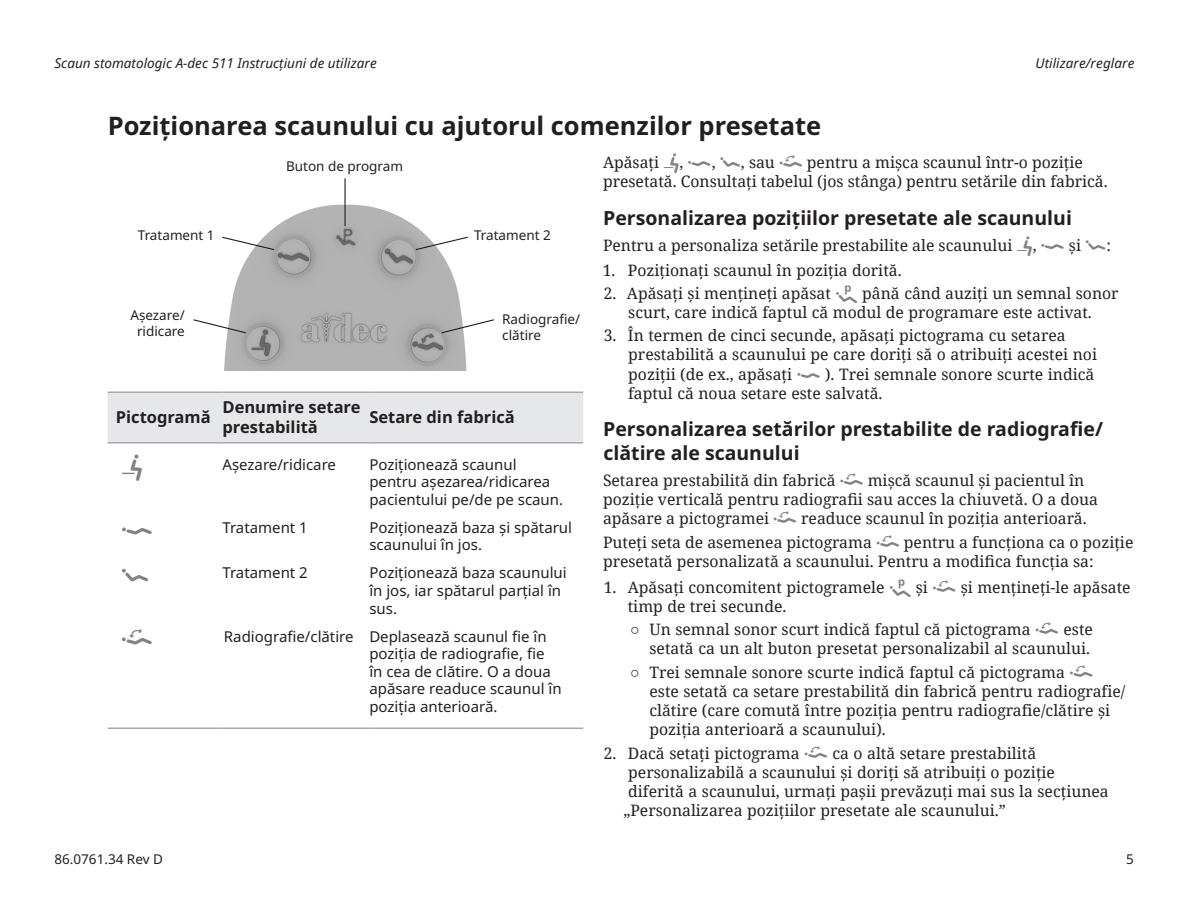
<style>
.page{position:relative;width:1188px;height:918px;background:#fff}
.page>*{position:absolute;margin:0;border:0;box-sizing:border-box;transform-origin:0 0}
.Heading_2{font:700 25.5px "Noto Sans";color:#231f20}
.Table_Text_w_Icons{font:21px "Adec Touch Pad";color:#808285}
.Heading_3{font:700 19.5px/23.4px "Noto Sans";color:#231f20}
.Table_Heading{font:700 16.5px/19.8px "Noto Sans";color:#231f20}
.Body_Numbered{font:15.75px/19.2px "Noto Serif";color:#231f20}
.Body_Text_-_2nd_Colu{font:15.75px/18.9px "Noto Serif";color:#231f20}
.Table_Text_w_Icons-2{font:15px/17.7px "Noto Sans";color:#231f20}
.Callout{font:13.5px/15.8px "Noto Sans";color:#231f20;text-align:center}
.t1{font:italic 13.5px "Noto Sans";color:#231f20}
.s1{font-family:"Adec Touch Pad";color:#808285}
</style>
<div class="page">
<div style="left:108px;top:393px;width:475px;height:49px;background:#e6e7e9"></div>
<hr style="left:108px;top:392px;width:114px;height:1px;background:#a8a9ad">
<hr style="left:222px;top:392px;width:147px;height:1px;background:#a8a9ad">
<hr style="left:369px;top:392px;width:214px;height:1px;background:#a8a9ad">
<hr style="left:108px;top:442px;width:114px;height:2px;background:#a8a9ad">
<hr style="left:222px;top:442px;width:147px;height:2px;background:#a8a9ad">
<hr style="left:369px;top:442px;width:214px;height:2px;background:#a8a9ad">
<hr style="left:108px;top:728px;width:114px;height:1px;background:#a8a9ad">
<hr style="left:222px;top:728px;width:147px;height:1px;background:#a8a9ad">
<hr style="left:369px;top:728px;width:214px;height:1px;background:#a8a9ad">
<img style="left:224px;top:204px;width:243px;height:167px">
<svg style="left:414px;top:236px;width:54px;height:15px"></svg>
<svg style="left:440px;top:318px;width:54px;height:16px"></svg>
<hr style="left:344px;top:178px;width:2px;height:48px;background:#231f20">
<svg style="left:222px;top:236px;width:53px;height:15px"></svg>
<svg style="left:193px;top:318px;width:54px;height:16px"></svg>
<p class="t1" style="left:54px;top:54px;width:324px">Scaun stomatologic A-dec 511 Instrucțiuni de utilizare</p>
<p class="t1" style="left:1036px;top:54px;width:100px">Utilizare/reglare</p>
<p class="Heading_2" style="left:108px;top:112px;width:715px">Poziționarea scaunului cu ajutorul comenzilor presetate</p>
<p class="Body_Text_-_2nd_Colu" style="left:603px;top:153px;width:506px">Apăsați <span class="s1">O</span>, <span class="s1">R</span>, <span class="s1">Q</span>, sau <span class="s1">S</span> pentru a mișca scaunul într-o poziție presetată. Consultați tabelul (jos stânga) pentru setările din fabrică.</p>
<p class="Heading_3" style="left:603px;top:206px;width:470px">Personalizarea pozițiilor presetate ale scaunului</p>
<p class="Body_Text_-_2nd_Colu" style="left:603px;top:235px;width:509px">Pentru a personaliza setările prestabilite ale scaunului <span class="s1">O</span>, <span class="s1">R</span> și <span class="s1">Q</span>:</p>
<p class="Body_Numbered" style="left:603px;top:260px;width:300px">1. Poziționați scaunul în poziția dorită.</p>
<p class="Body_Numbered" style="left:604px;top:283px;width:516px;text-align:center">2. Apăsați și mențineți apăsat <span class="s1">P</span> până când auziți un semnal sonor scurt, care indică faptul că modul de programare este activat.</p>
<p class="Body_Numbered" style="left:628px;top:325px;width:470px;text-indent:-24px">3. În termen de cinci secunde, apăsați pictograma cu setarea prestabilită a scaunului pe care doriți să o atribuiți acestei noi poziții (de ex., apăsați <span class="s1">R</span> ). Trei semnale sonore scurte indică faptul că noua setare este salvată.</p>
<p class="Heading_3" style="left:603px;top:418px;width:501px">Personalizarea setărilor prestabilite de radiografie/ clătire ale scaunului</p>
<p class="Body_Text_-_2nd_Colu" style="left:603px;top:470px;width:497px">Setarea prestabilită din fabrică <span class="s1">S</span> mișcă scaunul și pacientul în poziție verticală pentru radiografii sau acces la chiuvetă. O a doua apăsare a pictogramei <span class="s1">S</span> readuce scaunul în poziția anterioară.</p>
<p class="Body_Text_-_2nd_Colu" style="left:603px;top:533px;width:532px">Puteți seta de asemenea pictograma <span class="s1">S</span> pentru a funcționa ca o poziție presetată personalizată a scaunului. Pentru a modifica funcția sa:</p>
<p class="Body_Numbered" style="left:628px;top:577px;width:504px;text-indent:-24px">1. Apăsați concomitent pictogramele <span class="s1">P</span> și <span class="s1">S</span> și mențineți-le apăsate timp de trei secunde.</p>
<p class="Body_Numbered" style="left:630px;top:619px;width:464px;text-align:right">○ Un semnal sonor scurt indică faptul că pictograma <span class="s1">S</span> este setată ca un alt buton presetat personalizabil al scaunului.</p>
<p class="Body_Numbered" style="left:650px;top:662px;width:477px;text-indent:-20px">○ Trei semnale sonore scurte indică faptul că pictograma <span class="s1">S </span>este setată ca setare prestabilită din fabrică pentru radiografie/ clătire (care comută între poziția pentru radiografie/clătire și poziția anterioară a scaunului).</p>
<p class="Body_Numbered" style="left:604px;top:743px;width:434px">2. Dacă setați pictograma <span class="s1">S</span> ca o altă setare prestabilită</p>
<p class="Body_Numbered" style="left:628px;top:762px;width:428px">personalizabilă a scaunului și doriți să atribuiți o poziție</p>
<p class="Body_Numbered" style="left:628px;top:781px;width:482px">diferită a scaunului, urmați pașii prevăzuți mai sus la secțiunea</p>
<p class="Body_Numbered" style="left:623px;top:800px;width:384px">„Personalizarea pozițiilor presetate ale scaunului.”</p>
<p class="Callout" style="left:286px;top:158px;width:119px">Buton de program</p>
<p class="Callout" style="left:138px;top:228px;width:78px">Tratament 1</p>
<p class="Callout" style="left:474px;top:228px;width:78px">Tratament 2</p>
<p class="Callout" style="left:130px;top:307px;width:56px">Așezare/ ridicare</p>
<p class="Callout" style="left:502px;top:311px;width:79px;text-align:left">Radiografie/ clătire</p>
<p class="Table_Heading" style="left:116px;top:408px;width:96px">Pictogramă</p>
<p class="Table_Heading" style="left:222px;top:398px;width:140px">Denumire setare prestabilită</p>
<p class="Table_Heading" style="left:369px;top:408px;width:147px">Setare din fabrică</p>
<p class="Table_Text_w_Icons" style="left:121px;top:455px;width:23px">O</p>
<p class="Table_Text_w_Icons-2" style="left:222px;top:456px;width:115px">Așezare/ridicare</p>
<p class="Table_Text_w_Icons-2" style="left:369px;top:456px;width:195px">Poziționează scaunul pentru așezarea/ridicarea pacientului pe/de pe scaun.</p>
<p class="Table_Text_w_Icons" style="left:121px;top:518px;width:34px">R</p>
<p class="Table_Text_w_Icons-2" style="left:222px;top:519px;width:87px">Tratament 1</p>
<p class="Table_Text_w_Icons-2" style="left:369px;top:519px;width:204px">Poziționează baza și spătarul scaunului în jos.</p>
<p class="Table_Text_w_Icons" style="left:121px;top:564px;width:30px">Q</p>
<p class="Table_Text_w_Icons-2" style="left:222px;top:564px;width:87px">Tratament 2</p>
<p class="Table_Text_w_Icons-2" style="left:369px;top:564px;width:199px">Poziționează baza scaunului în jos, iar spătarul parțial în sus.</p>
<p class="Table_Text_w_Icons" style="left:121px;top:627px;width:33px">S</p>
<p class="Table_Text_w_Icons-2" style="left:224px;top:627px;width:131px">Radiografie/clătire</p>
<p class="Table_Text_w_Icons-2" style="left:369px;top:627px;width:194px">Deplasează scaunul fie în poziția de radiografie, fie<br>în cea de clătire. O a doua apăsare readuce scaunul în poziția anterioară.</p>
<p class="Callout" style="left:54px;top:851px;width:110px">86.0761.34 Rev D</p>
<p class="Callout" style="left:1126px;top:851px;width:9px">5</p>
</div>
